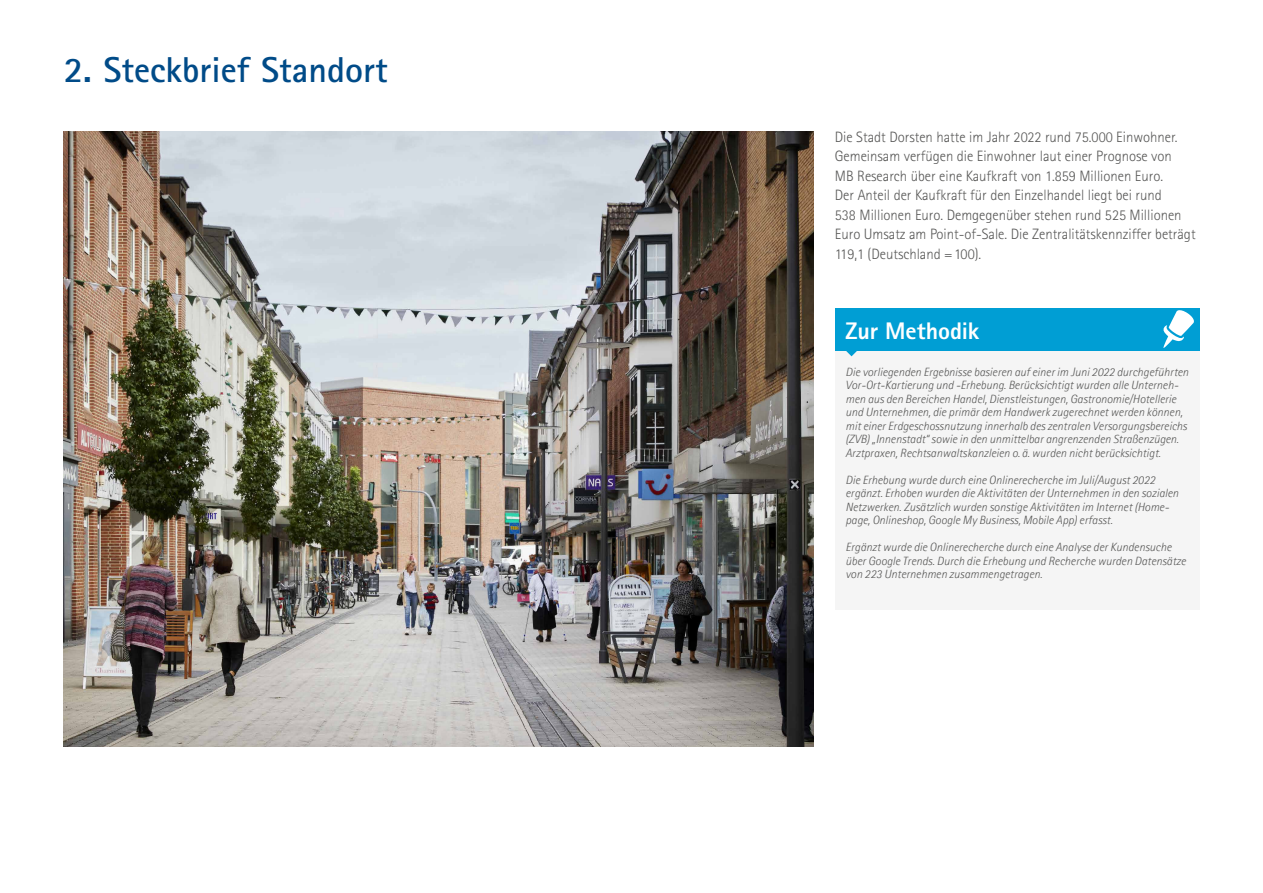
<style>
.page{position:relative;width:1263px;height:893px;background:#fff}
.page>*{position:absolute;margin:0;border:0;box-sizing:border-box;transform-origin:0 0}
.t1{font:700 36px "Rotis Sans Serif";color:#004b88}
.t2{font:800 24px "Rotis Sans Serif";letter-spacing:-.005em;color:#fff}
.t3{font:300 15px/19.5px "Rotis Sans Serif";color:#575756}
.t4{font:italic 300 12px/13.5px "Agfa Rotis Sans Serif";color:#575756}
</style>
<div class="page">
<div style="left:835px;top:350px;width:364px;height:260px;background:#f5f5f5"></div>
<div style="left:835px;top:308px;width:364px;height:42px;background:#009ed4"></div>
<svg style="left:845px;top:350px;width:12px;height:6px"></svg>
<svg style="left:1163px;top:310px;width:31px;height:38px"></svg>
<img style="left:64px;top:132px;width:750px;height:614px">
<h1 class="t1" style="left:64px;top:48px;width:326px">2. Steckbrief Standort</h1>
<p class="t3" style="left:835px;top:127px;width:362px">Die Stadt Dorsten hatte im Jahr 2022 rund 75.000 Einwohner.<br>Gemeinsam verfügen die Einwohner laut einer Prognose von<br>MB Research über eine Kaufkraft von 1.859 Millionen Euro.<br>Der Anteil der Kaufkraft für den Einzelhandel liegt bei rund<br>538 Millionen Euro. Demgegenüber stehen rund 525 Millionen Euro Umsatz am Point-of-Sale. Die Zentralitätskennziffer beträgt 119,1 (Deutschland = 100).</p>
<h2 class="t2" style="left:845px;top:316px;width:135px">Zur Methodik</h2>
<p class="t4" style="left:845px;top:365px;width:345px">Die vorliegenden Ergebnisse basieren auf einer im Juni 2022 durchgeführten Vor-Ort-Kartierung und -Erhebung. Berücksichtigt wurden alle Unterneh&shy;men aus den Bereichen Handel, Dienstleistungen, Gastronomie/Hotellerie und Unternehmen, die primär dem Handwerk zugerechnet werden können, mit einer Erdgeschossnutzung innerhalb des zentralen Versorgungsbereichs (ZVB) „Innenstadt“ sowie in den unmittelbar angrenzenden Straßenzügen.<br>Arztpraxen, Rechtsanwaltskanzleien o. ä. wurden nicht berücksichtigt.</p>
<p class="t4" style="left:845px;top:473px;width:335px">Die Erhebung wurde durch eine Onlinerecherche im Juli/August 2022 ergänzt. Erhoben wurden die Aktivitäten der Unternehmen in den sozialen Netzwerken. Zusätzlich wurden sonstige Aktivitäten im Internet (Home&shy;page, Onlineshop, Google My Business, Mobile App) erfasst.</p>
<p class="t4" style="left:845px;top:541px;width:342px">Ergänzt wurde die Onlinerecherche durch eine Analyse der Kundensuche über Google Trends. Durch die Erhebung und Recherche wurden Datensätze von 223 Unternehmen zusammengetragen.</p>
</div>
